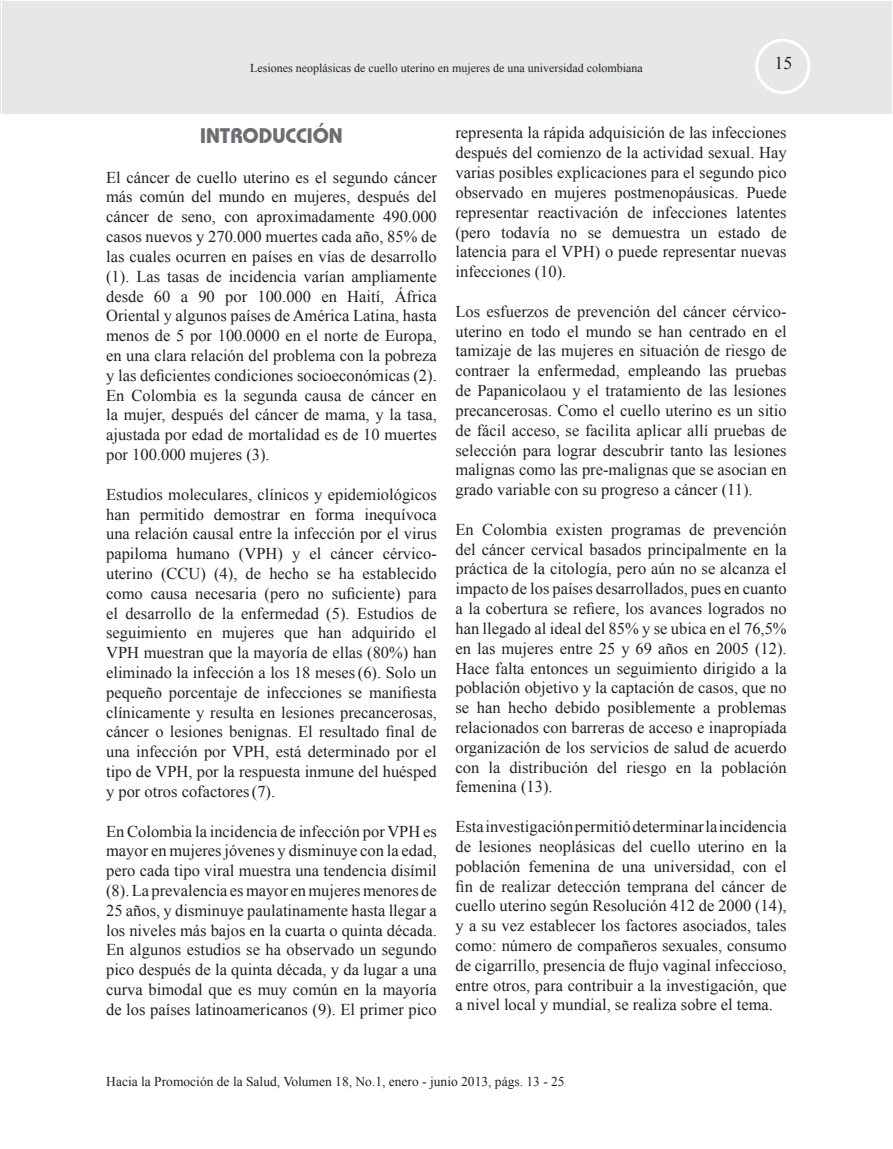
<style>
.page{position:relative;width:893px;height:1149px;background:#fff}
.page>*{position:absolute;margin:0;border:0;box-sizing:border-box;transform-origin:0 0}
.t1{font:700 21px "Bauhaus IT Cby BT";color:#6c6d70}
.t2{font:18px "Times New Roman";color:#231f20}
.t3{font:16.5px/19.8px "Times New Roman";color:#231f20;text-align:justify}
.t4{font:13.5px "Times New Roman";color:#231f20}
.t5{font:12px "Times New Roman";color:#231f20}
</style>
<div class="page">
<div style="left:0;top:0;width:893px;height:114px;background:#e6e7e9"></div>
<div style="left:755px;top:39px;width:55px;height:55px;border:3px solid #fff;border-radius:50%"></div>
<p class="t5" style="left:250px;top:60px;width:394px">Lesiones neoplásicas de cuello uterino en mujeres de una universidad colombiana</p>
<p class="t2" style="left:774px;top:51px;width:19px">15</p>
<p class="t1" style="left:200px;top:123px;width:144px">INTRODUCCIÓN</p>
<p class="t3" style="left:106px;top:167px;width:332px">El cáncer de cuello uterino es el segundo cáncer más común del mundo en mujeres, después del cáncer de seno, con aproximadamente 490.000 casos nuevos y 270.000 muertes cada año, 85% de las cuales ocurren en países en vías de desarrollo (1). Las tasas de incidencia varían ampliamente desde 60 a 90 por 100.000 en Haití, África Oriental y algunos países de América Latina, hasta menos de 5 por 100.0000 en el norte de Europa, en una clara relación del problema con la pobreza y las deficientes condiciones socioeconómicas (2).<br>En Colombia es la segunda causa de cáncer en la mujer, después del cáncer de mama, y la tasa, ajustada por edad de mortalidad es de 10 muertes por 100.000 mujeres (3).</p>
<p class="t3" style="left:106px;top:484px;width:332px">Estudios moleculares, clínicos y epidemiológicos han permitido demostrar en forma inequívoca una relación causal entre la infección por el virus papiloma humano (VPH) y el cáncer cérvico&shy;uterino (CCU) (4), de hecho se ha establecido como causa necesaria (pero no suficiente) para el desarrollo de la enfermedad (5). Estudios de seguimiento en mujeres que han adquirido el VPH muestran que la mayoría de ellas (80%) han eliminado la infección a los 18 meses (6). Solo un pequeño porcentaje de infecciones se manifiesta clínicamente y resulta en lesiones precancerosas, cáncer o lesiones benignas. El resultado final de una infección por VPH, está determinado por el tipo de VPH, por la respuesta inmune del huésped y por otros cofactores(7).</p>
<p class="t3" style="left:106px;top:820px;width:332px">En Colombia la incidencia de infección por VPH es mayor en mujeres jóvenes y disminuye con la edad, pero cada tipo viral muestra una tendencia disímil (8). La prevalencia es mayor en mujeres menores de 25 años, y disminuye paulatinamente hasta llegar a los niveles más bajos en la cuarta o quinta década.<br>En algunos estudios se ha observado un segundo pico después de la quinta década, y da lugar a una curva bimodal que es muy común en la mayoría de los países latinoamericanos (9). El primer pico</p>
<p class="t3" style="left:455px;top:123px;width:333px">representa la rápida adquisición de las infecciones después del comienzo de la actividad sexual. Hay varias posibles explicaciones para el segundo pico observado en mujeres postmenopáusicas. Puede representar reactivación de infecciones latentes (pero todavía no se demuestra un estado de latencia para el VPH) o puede representar nuevas infecciones (10).</p>
<p class="t3" style="left:455px;top:301px;width:333px">Los esfuerzos de prevención del cáncer cérvico&shy;uterino en todo el mundo se han centrado en el tamizaje de las mujeres en situación de riesgo de contraer la enfermedad, empleando las pruebas de Papanicolaou y el tratamiento de las lesiones precancerosas. Como el cuello uterino es un sitio de fácil acceso, se facilita aplicar allí pruebas de selección para lograr descubrir tanto las lesiones malignas como las pre-malignas que se asocian en grado variable con su progreso a cáncer (11).</p>
<p class="t3" style="left:455px;top:519px;width:333px">En Colombia existen programas de prevención del cáncer cervical basados principalmente en la práctica de la citología, pero aún no se alcanza el impacto de los países desarrollados, pues en cuanto a la cobertura se refiere, los avances logrados no han llegado al ideal del 85% y se ubica en el 76,5% en las mujeres entre 25 y 69 años en 2005 (12).<br>Hace falta entonces un seguimiento dirigido a la población objetivo y la captación de casos, que no se han hecho debido posiblemente a problemas relacionados con barreras de acceso e inapropiada organización de los servicios de salud de acuerdo con la distribución del riesgo en la población femenina (13).</p>
<p class="t3" style="left:455px;top:816px;width:333px">Esta investigación permitió determinar la incidencia de lesiones neoplásicas del cuello uterino en la población femenina de una universidad, con el fin de realizar detección temprana del cáncer de cuello uterino según Resolución 412 de 2000 (14), y a su vez establecer los factores asociados, tales como: número de compañeros sexuales, consumo de cigarrillo, presencia de flujo vaginal infeccioso, entre otros, para contribuir a la investigación, que a nivel local y mundial, se realiza sobre el tema.</p>
<p class="t4" style="left:106px;top:1072px;width:460px">Hacia la Promoción de la Salud, Volumen 18, No.1, enero - junio 2013, págs. 13 - 25</p>
</div>
